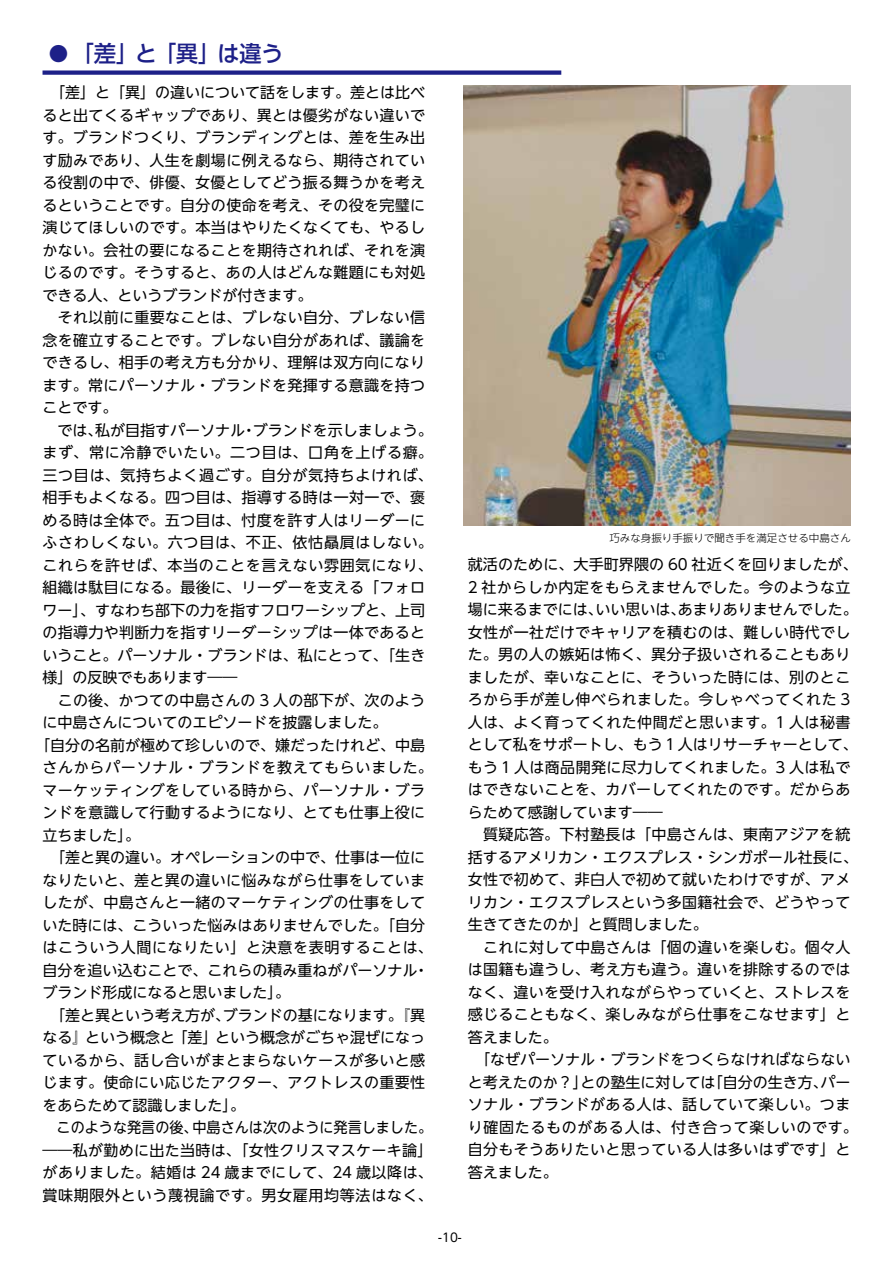
<style>
.page{position:relative;width:893px;height:1263px;background:#fff}
.page>*{position:absolute;margin:0;border:0;box-sizing:border-box;transform-origin:0 0}
.t1{font:500 22.5px "UD Shin Go NT Pr 6 N";color:#1d2088}
.t2{font:15px/22.5px "UD Shin Go NT Pr 6 N";letter-spacing:.025em;color:#000}
.t3{font:15px "UD Shin Go NT Pr 6 N";color:#000}
.t4{font:15px "UD Shin Go NT Pr 6 N";letter-spacing:.045em;color:#000}
.t5{font:15px "UD Shin Go NT Pr 6 N";letter-spacing:.05em;color:#000}
.t6{font:15px "UD Shin Go NT Pr 6 N";color:#000;scale:.94 1}
.t7{font:12px "UD Shin Go NT Pr 6 N";color:#000}
.t8{font:300 10.5px "UD Shin Go NT Pr 6 N";color:#000}
.s1{font-size:19.5px}
</style>
<div class="page">
<img style="left:463px;top:85px;width:387px;height:440px">
<div style="left:43px;top:70px;width:518px;height:5px;background:#1d2088"></div>
<h1 class="t1" style="left:49px;top:36px;width:236px"><span class="s1">●</span> 「差」と「異」は違う</h1>
<p class="t3" style="left:43px;top:80px;width:384px">　「差」と「異」の違いについて話をします。差とは比べ</p>
<p class="t2" style="left:43px;top:103px;width:384px">ると出てくるギャップであり、異とは優劣がない違いで</p>
<p class="t2" style="left:43px;top:126px;width:384px">す。ブランドつくり、ブランディングとは、差を生み出</p>
<p class="t2" style="left:43px;top:148px;width:384px">す励みであり、人生を劇場に例えるなら、期待されてい</p>
<p class="t2" style="left:43px;top:171px;width:384px">る役割の中で、俳優、女優としてどう振る舞うかを考え</p>
<p class="t2" style="left:43px;top:193px;width:384px">るということです。自分の使命を考え、その役を完璧に</p>
<p class="t2" style="left:43px;top:216px;width:384px">演じてほしいのです。本当はやりたくなくても、やるし</p>
<p class="t2" style="left:43px;top:238px;width:384px">かない。会社の要になることを期待されれば、それを演</p>
<p class="t2" style="left:43px;top:261px;width:384px">じるのです。そうすると、あの人はどんな難題にも対処</p>
<p class="t3" style="left:43px;top:283px;width:272px">できる人、というブランドが付きます。</p>
<p class="t2" style="left:43px;top:306px;width:384px">　それ以前に重要なことは、ブレない自分、ブレない信</p>
<p class="t2" style="left:43px;top:328px;width:384px">念を確立することです。ブレない自分があれば、議論を</p>
<p class="t2" style="left:43px;top:351px;width:384px">できるし、相手の考え方も分かり、理解は双方向になり</p>
<p class="t2" style="left:43px;top:373px;width:384px">ます。常にパーソナル・ブランドを発揮する意識を持つ</p>
<p class="t2" style="left:43px;top:396px;width:76px">ことです。</p>
<p class="t3" style="left:43px;top:418px;width:392px">　では、私が目指すパーソナル・ブランドを示しましょう。</p>
<p class="t5" style="left:43px;top:440px;width:392px">まず、常に冷静でいたい。二つ目は、口角を上げる癖。</p>
<p class="t5" style="left:43px;top:463px;width:392px">三つ目は、気持ちよく過ごす。自分が気持ちよければ、</p>
<p class="t2" style="left:43px;top:486px;width:384px">相手もよくなる。四つ目は、指導する時は一対一で、褒</p>
<p class="t2" style="left:43px;top:508px;width:384px">める時は全体で。五つ目は、忖度を許す人はリーダーに</p>
<p class="t5" style="left:43px;top:530px;width:392px">ふさわしくない。六つ目は、不正、依怙贔屓はしない。</p>
<p class="t4" style="left:43px;top:553px;width:392px">これらを許せば、本当のことを言えない雰囲気になり、</p>
<p class="t2" style="left:43px;top:576px;width:384px">組織は駄目になる。最後に、リーダーを支える「フォロ</p>
<p class="t3" style="left:43px;top:598px;width:384px">ワー」、すなわち部下の力を指すフロワーシップと、上司</p>
<p class="t2" style="left:43px;top:621px;width:384px">の指導力や判断力を指すリーダーシップは一体であると</p>
<p class="t3" style="left:43px;top:643px;width:384px">いうこと。パーソナル・ブランドは、私にとって、「生き</p>
<p class="t3" style="left:43px;top:665px;width:197px">様」の反映でもあります――</p>
<p class="t2" style="left:43px;top:688px;width:384px">　この後、かつての中島さんの 3 人の部下が、次のよう</p>
<p class="t3" style="left:43px;top:710px;width:347px">に中島さんについてのエピソードを披露しました。</p>
<p class="t3" style="left:35px;top:733px;width:392px">「自分の名前が極めて珍しいので、嫌だったけれど、中島</p>
<p class="t4" style="left:43px;top:755px;width:392px">さんからパーソナル・ブランドを教えてもらいました。</p>
<p class="t2" style="left:43px;top:778px;width:384px">マーケッティングをしている時から、パーソナル・ブラ</p>
<p class="t2" style="left:43px;top:801px;width:384px">ンドを意識して行動するようになり、とても仕事上役に</p>
<p class="t2" style="left:43px;top:823px;width:99px">立ちました」。</p>
<p class="t3" style="left:43px;top:845px;width:384px">　「差と異の違い。オペレーションの中で、仕事は一位に</p>
<p class="t2" style="left:43px;top:868px;width:384px">なりたいと、差と異の違いに悩みながら仕事をしていま</p>
<p class="t2" style="left:43px;top:891px;width:384px">したが、中島さんと一緒のマーケティングの仕事をして</p>
<p class="t3" style="left:43px;top:913px;width:384px">いた時には、こういった悩みはありませんでした。「自分</p>
<p class="t4" style="left:43px;top:935px;width:392px">はこういう人間になりたい」と決意を表明することは、</p>
<p class="t3" style="left:43px;top:958px;width:388px">自分を追い込むことで、これらの積み重ねがパーソナル・</p>
<p class="t3" style="left:43px;top:980px;width:249px">ブランド形成になると思いました」。</p>
<p class="t3" style="left:43px;top:1003px;width:384px">　「差と異という考え方が、ブランドの基になります。『異</p>
<p class="t3" style="left:43px;top:1025px;width:384px">なる』という概念と「差」という概念がごちゃ混ぜになっ</p>
<p class="t2" style="left:43px;top:1048px;width:384px">ているから、話し合いがまとまらないケースが多いと感</p>
<p class="t2" style="left:43px;top:1071px;width:384px">じます。使命にい応じたアクター、アクトレスの重要性</p>
<p class="t3" style="left:43px;top:1093px;width:204px">をあらためて認識しました」。</p>
<p class="t6" style="left:43px;top:1115px;width:416px">　このような発言の後、中島さんは次のように発言しました。</p>
<p class="t2" style="left:43px;top:1138px;width:392px">――私が勤めに出た当時は、「女性クリスマスケーキ論」</p>
<p class="t2" style="left:43px;top:1161px;width:392px">がありました。結婚は 24 歳までにして、24 歳以降は、</p>
<p class="t4" style="left:43px;top:1183px;width:392px">賞味期限外という蔑視論です。男女雇用均等法はなく、</p>
<p class="t8" style="left:609px;top:529px;width:243px">巧みな身振り手振りで聞き手を満足させる中島さん</p>
<p class="t2" style="left:468px;top:553px;width:392px">就活のために、大手町界隈の 60 社近くを回りましたが、<br>2 社からしか内定をもらえませんでした。今のような立場に来るまでには、いい思いは、あまりありませんでした。女性が一社だけでキャリアを積むのは、難しい時代でした。男の人の嫉妬は怖く、異分子扱いされることもありましたが、幸いなことに、そういった時には、別のところから手が差し伸べられました。今しゃべってくれた 3人は、よく育ってくれた仲間だと思います。1 人は秘書として私をサポートし、もう１人はリサーチャーとして、もう１人は商品開発に尽力してくれました。3 人は私ではできないことを、カバーしてくれたのです。だからあらためて感謝しています――<br>　質疑応答。下村塾長は「中島さんは、東南アジアを統括するアメリカン・エクスプレス・シンガポール社長に、女性で初めて、非白人で初めて就いたわけですが、アメリカン・エクスプレスという多国籍社会で、どうやって生きてきたのか」と質問しました。<br>　これに対して中島さんは「個の違いを楽しむ。個々人は国籍も違うし、考え方も違う。違いを排除するのではなく、違いを受け入れながらやっていくと、ストレスを感じることもなく、楽しみながら仕事をこなせます」と答えました。<br>　「なぜパーソナル・ブランドをつくらなければならないと考えたのか？」との塾生に対しては「自分の生き方、パーソナル・ブランドがある人は、話していて楽しい。つまり確固たるものがある人は、付き合って楽しいのです。自分もそうありたいと思っている人は多いはずです」と答えました。</p>
<p class="t7" style="left:438px;top:1227px;width:25px">-10-</p>
</div>
